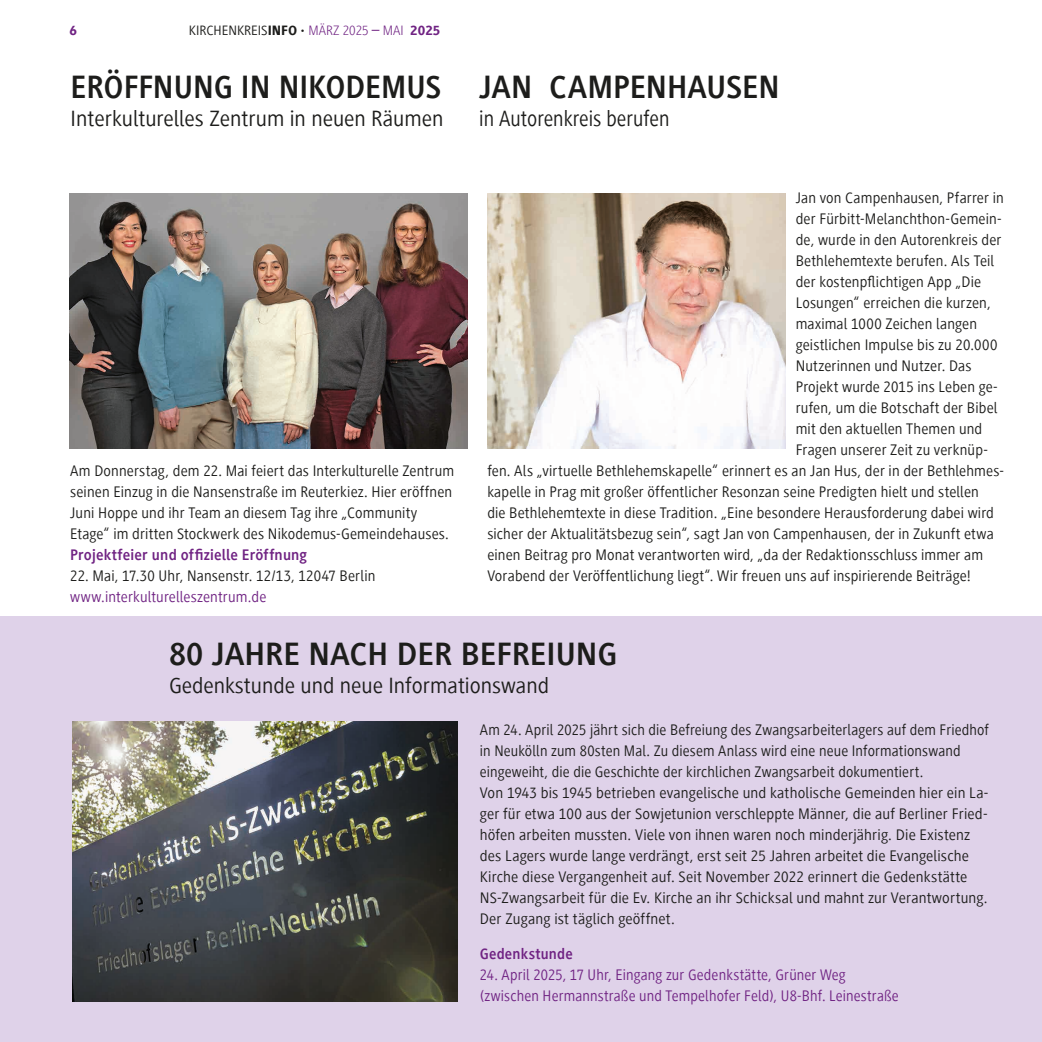
<style>
.page{position:relative;width:1042px;height:1042px;background:#fff}
.page>*{position:absolute;margin:0;border:0;box-sizing:border-box;transform-origin:0 0}
.t1{font:700 33.25px "Generis Sans Com";color:#1d1d1b}
.t2{font:700 33.25px "Generis Sans Com";color:#1d1d1b;scale:.96 1}
.t3{font:22.75px "Generis Sans Com";color:#1d1d1b}
.t4{font:22.75px "Generis Sans Com";color:#1d1d1b;scale:.92 1}
.t5{font:15.75px/21px "Generis Sans Com";letter-spacing:.01em;color:#1d1d1b}
.t6{font:15.75px/21px "Generis Sans Com";letter-spacing:.01em;color:#1d1d1b;scale:.96 1}
.t7{font:15.75px/21px "Generis Sans Com";letter-spacing:.01em;color:#702383;scale:.96 1}
.t8{font:700 15.75px "Generis Sans Com";letter-spacing:.01em;color:#702383}
.t9{font:15.75px "Generis Sans Com";letter-spacing:.01em;color:#702383}
.t10{font:700 15.75px "Generis Sans Com";letter-spacing:.01em;color:#702383;scale:.96 1}
.t11{font:14px "Generis Sans Com";color:#1d1d1b}
.t12{font:800 14px "Generis Sans Com";color:#702383}
.s1{font-weight:800}
.s2{font-weight:300;color:#702383}
.s3{font-size:15.75px;color:#702383}
.s4{font-weight:800;color:#702383}
</style>
<div class="page">
<img style="left:69px;top:193px;width:398px;height:255px">
<div style="left:0;top:616px;width:1042px;height:426px;background:#dfd2e9"></div>
<img style="left:73px;top:721px;width:385px;height:280px">
<img style="left:487px;top:193px;width:299px;height:255px">
<p class="t12" style="left:69px;top:23px;width:9px">6</p>
<p class="t11" style="left:189px;top:23px;width:253px">KIRCHENKREIS<span class="s1">INFO ·</span> <span class="s2">MÄRZ 2025</span> <span class="s3">–</span> <span class="s2">MAI</span> <span class="s4">2025</span></p>
<h1 class="t2" style="left:71px;top:69px;width:388px">ERÖFFNUNG IN NIKODEMUS</h1>
<h2 class="t3" style="left:71px;top:106px;width:374px">Interkulturelles Zentrum in neuen Räumen</h2>
<p class="t5" style="left:70px;top:460px;width:385px">Am Donnerstag, dem 22. Mai feiert das Interkulturelle Zentrum seinen Einzug in die Nansenstraße im Reuterkiez. Hier eröffnen Juni Hoppe und ihr Team an diesem Tag ihre „Community Etage“ im dritten Stockwerk des Nikodemus-Gemeindehauses.</p>
<p class="t8" style="left:70px;top:546px;width:238px">Projektfeier und offizielle Eröffnung</p>
<p class="t5" style="left:70px;top:565px;width:307px">22. Mai, 17.30 Uhr, Nansenstr. 12/13, 12047 Berlin</p>
<p class="t9" style="left:70px;top:588px;width:198px">www.interkulturelleszentrum.de</p>
<h1 class="t1" style="left:479px;top:69px;width:302px">JAN CAMPENHAUSEN</h1>
<h2 class="t4" style="left:479px;top:106px;width:208px">in Autorenkreis berufen</h2>
<p class="t5" style="left:796px;top:187px;width:210px">Jan von Campenhausen, Pfarrer in</p>
<p class="t5" style="left:796px;top:208px;width:207px">der Fürbitt-Melanchthon-Gemein-</p>
<p class="t5" style="left:796px;top:229px;width:207px">de, wurde in den Autorenkreis der</p>
<p class="t5" style="left:796px;top:250px;width:200px">Bethlehemtexte berufen. Als Teil</p>
<p class="t5" style="left:796px;top:271px;width:187px">der kostenpflichtigen App „Die</p>
<p class="t5" style="left:796px;top:292px;width:196px">Losungen“ erreichen die kurzen,</p>
<p class="t5" style="left:796px;top:313px;width:183px">maximal 1000 Zeichen langen</p>
<p class="t5" style="left:796px;top:334px;width:203px">geistlichen Impulse bis zu 20.000</p>
<p class="t5" style="left:796px;top:355px;width:177px">Nutzerinnen und Nutzer. Das</p>
<p class="t5" style="left:796px;top:376px;width:203px">Projekt wurde 2015 ins Leben ge-</p>
<p class="t5" style="left:796px;top:397px;width:203px">rufen, um die Botschaft der Bibel</p>
<p class="t5" style="left:796px;top:418px;width:188px">mit den aktuellen Themen und</p>
<p class="t5" style="left:796px;top:439px;width:194px">Fragen unserer Zeit zu verknüp-</p>
<p class="t5" style="left:487px;top:460px;width:518px">fen. Als „virtuelle Bethlehemskapelle“ erinnert es an Jan Hus, der in der Bethlehmes-</p>
<p class="t5" style="left:487px;top:481px;width:493px">kapelle in Prag mit großer öffentlicher Resonzan seine Predigten hielt und stellen</p>
<p class="t5" style="left:487px;top:502px;width:508px">die Bethlehemtexte in diese Tradition. „Eine besondere Herausforderung dabei wird</p>
<p class="t5" style="left:487px;top:523px;width:508px">sicher der Aktualitätsbezug sein“, sagt Jan von Campenhausen, der in Zukunft etwa</p>
<p class="t5" style="left:487px;top:544px;width:497px">einen Beitrag pro Monat verantworten wird, „da der Redaktionsschluss immer am</p>
<p class="t5" style="left:487px;top:565px;width:485px">Vorabend der Veröffentlichung liegt“. Wir freuen uns auf inspirierende Beiträge!</p>
<h1 class="t1" style="left:169px;top:636px;width:450px">80 JAHRE NACH DER BEFREIUNG</h1>
<h2 class="t3" style="left:169px;top:673px;width:381px">Gedenkstunde und neue Informationswand</h2>
<p class="t6" style="left:480px;top:719px;width:532px">Am 24. April 2025 jährt sich die Befreiung des Zwangsarbeiterlagers auf dem Friedhof in Neukölln zum 80sten Mal. Zu diesem Anlass wird eine neue Informationswand eingeweiht, die die Geschichte der kirchlichen Zwangsarbeit dokumentiert.<br>Von 1943 bis 1945 betrieben evangelische und katholische Gemeinden hier ein La&shy;ger für etwa 100 aus der Sowjetunion verschleppte Männer, die auf Berliner Fried&shy;höfen arbeiten mussten. Viele von ihnen waren noch minderjährig. Die Existenz des Lagers wurde lange verdrängt, erst seit 25 Jahren arbeitet die Evangelische Kirche diese Vergangenheit auf. Seit November 2022 erinnert die Gedenkstätte NS-Zwangsarbeit für die Ev. Kirche an ihr Schicksal und mahnt zur Verantwortung.<br>Der Zugang ist täglich geöffnet.</p>
<p class="t10" style="left:480px;top:945px;width:98px">Gedenkstunde</p>
<p class="t7" style="left:480px;top:964px;width:438px">24. April 2025, 17 Uhr, Eingang zur Gedenkstätte, Grüner Weg (zwischen Hermannstraße und Tempelhofer Feld), U8-Bhf. Leinestraße</p>
</div>
